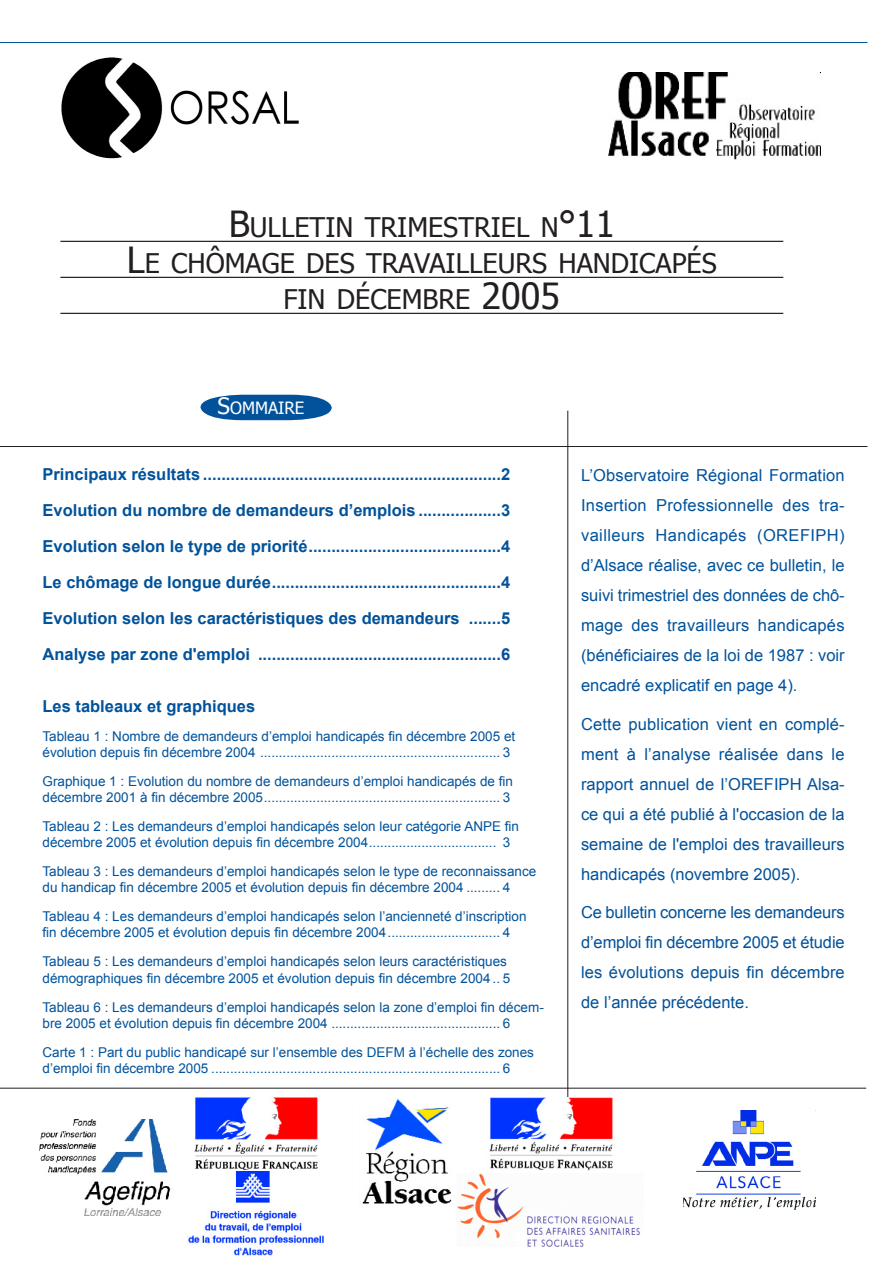
<style>
.page{position:relative;width:893px;height:1263px;background:#fff}
.page>*{position:absolute;margin:0;border:0;box-sizing:border-box;transform-origin:0 0}
.t1{font:27px/36px "Tahoma";color:#231f20;text-align:center}
.t2{font:16.8px "Tahoma";color:#fff}
.t3{font:16.5px/30px "Arial";color:#01529b;text-align:justify}
.t4{font:700 16.5px/36px "Arial";color:#01529b;text-align:justify}
.t5{font:13.5px/16.2px "Arial";color:#01529b}
.s1{font-size:36px}
.s2{font-size:22.5px}
</style>
<div class="page">
<svg style="left:201px;top:395px;width:131px;height:25px;background:#2067a7"></svg>
<hr style="left:0;top:446px;width:867px;height:1px;background:#231f20">
<hr style="left:567px;top:411px;width:1px;height:698px;background:#231f20">
<hr style="left:0;top:1088px;width:866px;height:1px;background:#231f20">
<hr style="left:60px;top:241px;width:723px;height:1px;background:#231f20">
<hr style="left:60px;top:277px;width:723px;height:1px;background:#231f20">
<hr style="left:60px;top:313px;width:723px;height:1px;background:#231f20">
<hr style="left:0;top:42px;width:867px;height:1px;background:#01529b">
<img style="left:61px;top:57px;width:238px;height:102px">
<img style="left:609px;top:72px;width:211px;height:88px">
<img style="left:40px;top:1119px;width:131px;height:97px">
<img style="left:362px;top:1099px;width:90px;height:105px">
<img style="left:683px;top:1110px;width:132px;height:99px">
<img style="left:457px;top:1174px;width:183px;height:73px">
<img style="left:188px;top:1172px;width:135px;height:84px">
<img style="left:194px;top:1097px;width:124px;height:72px">
<img style="left:488px;top:1097px;width:125px;height:74px">
<h1 class="t1" style="left:127px;top:207px;width:591px"><span class="s1">B</span>ULLETIN TRIMESTRIEL N<span class="s1">°11<br>L</span>E CHÔMAGE DES TRAVAILLEURS HANDICAPÉS<br>FIN DÉCEMBRE <span class="s1">2005</span></h1>
<p class="t2" style="left:218px;top:397px;width:88px"><span class="s2">S</span>OMMAIRE</p>
<p class="t4" style="left:43px;top:456px;width:469px">Principaux résultats .................................................................2<br>Evolution du nombre de demandeurs d’emplois ..................3<br>Evolution selon le type de priorité ..........................................4<br>Le chômage de longue durée ..................................................4<br>Evolution selon les caractéristiques des demandeurs .......5<br>Analyse par zone d'emploi .....................................................6</p>
<p class="t4" style="left:43px;top:688px;width:214px">Les tableaux et graphiques</p>
<p class="t5" style="left:43px;top:728px;width:474px">Tableau 1 : Nombre de demandeurs d’emploi handicapés fin décembre 2005 et évolution depuis fin décembre 2004 ................................................................ 3</p>
<p class="t5" style="left:43px;top:773px;width:472px">Graphique 1 : Evolution du nombre de demandeurs d’emploi handicapés de fin décembre 2001 à fin décembre 2005 ............................................................... 3</p>
<p class="t5" style="left:43px;top:818px;width:478px">Tableau 2 : Les demandeurs d’emploi handicapés selon leur catégorie ANPE fin décembre 2005 et évolution depuis fin décembre 2004 .................................. 3</p>
<p class="t5" style="left:43px;top:863px;width:495px">Tableau 3 : Les demandeurs d’emploi handicapés selon le type de reconnaissance du handicap fin décembre 2005 et évolution depuis fin décembre 2004 ......... 4</p>
<p class="t5" style="left:43px;top:908px;width:485px">Tableau 4 : Les demandeurs d’emploi handicapés selon l’ancienneté d’inscription fin décembre 2005 et évolution depuis fin décembre 2004 .............................. 4</p>
<p class="t5" style="left:43px;top:954px;width:469px">Tableau 5 : Les demandeurs d’emploi handicapés selon leurs caractéristiques démographiques fin décembre 2005 et évolution depuis fin décembre 2004 .. 5</p>
<p class="t5" style="left:43px;top:999px;width:503px">Tableau 6 : Les demandeurs d’emploi handicapés selon la zone d’emploi fin décem&shy;bre 2005 et évolution depuis fin décembre 2004 ............................................. 6</p>
<p class="t5" style="left:43px;top:1044px;width:493px">Carte 1 : Part du public handicapé sur l’ensemble des DEFM à l’échelle des zones d’emploi fin décembre 2005 ............................................................................. 6</p>
<p class="t3" style="left:581px;top:461px;width:265px">L’Observatoire Régional Formation Insertion Professionnelle des tra&shy;vailleurs Handicapés (OREFIPH) d’Alsace réalise, avec ce bulletin, le suivi trimestriel des données de chô&shy;mage des travailleurs handicapés (bénéficiaires de la loi de 1987 : voir encadré explicatif en page 4).</p>
<p class="t3" style="left:581px;top:709px;width:265px">Cette publication vient en complé&shy;ment à l’analyse réalisée dans le rapport annuel de l’OREFIPH Alsa&shy;ce qui a été publié à l'occasion de la semaine de l'emploi des travailleurs handicapés (novembre 2005).</p>
<p class="t3" style="left:581px;top:898px;width:265px">Ce bulletin concerne les demandeurs d’emploi fin décembre 2005 et étudie les évolutions depuis fin décembre de l’année précédente.</p>
</div>
